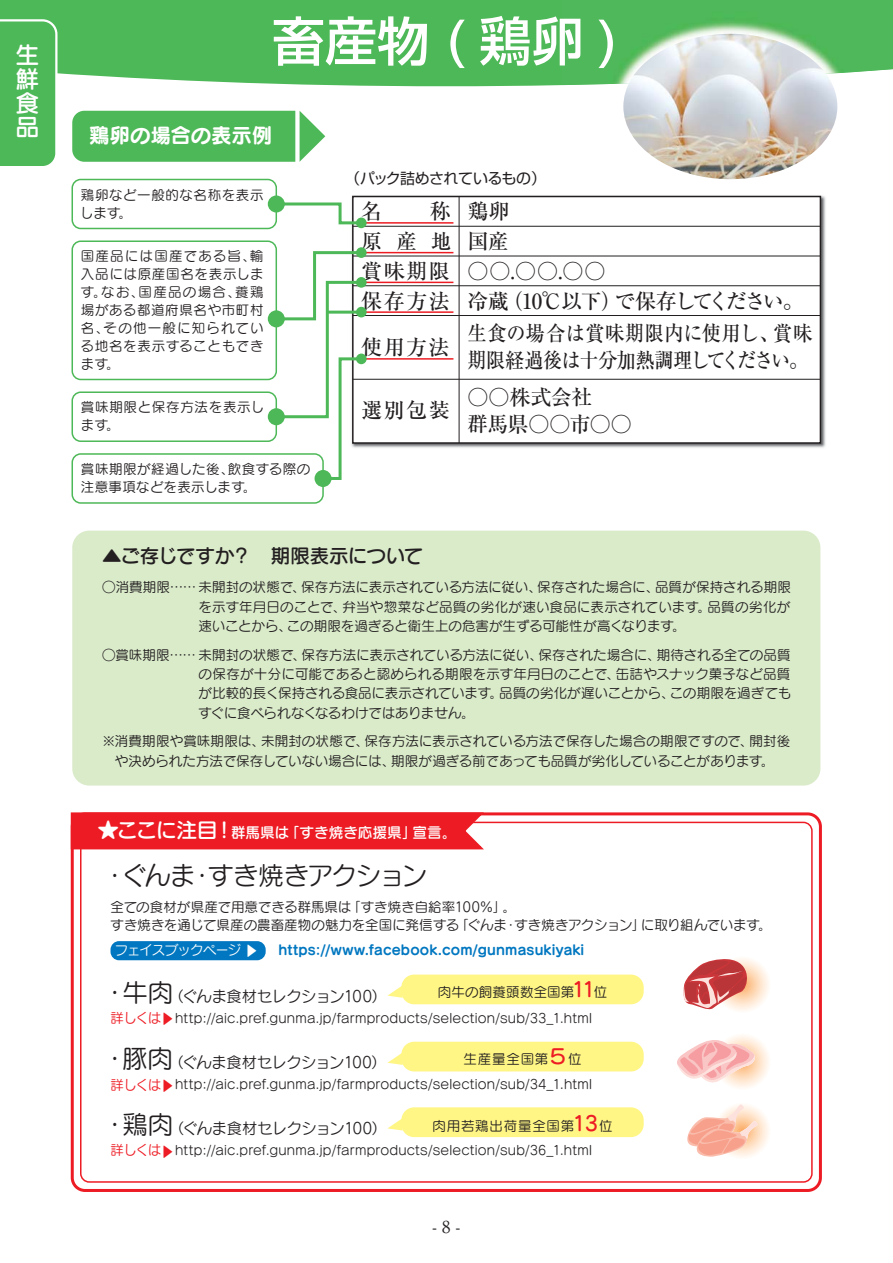
<style>
.page{position:relative;width:893px;height:1263px;background:#fff}
.page>*{position:absolute;margin:0;border:0;box-sizing:border-box;transform-origin:0 0}
.t1{font:52.5px "Shin Go Pro Medium 90 msp RKSJ H";color:#fff}
.t2{font:25.5px "Seurat Pro M 90 msp RKSJ H";letter-spacing:-.05em;color:#231f20}
.t3{font:24px/24px "Seurat Pro DB 90 msp RKSJ H";color:#fff;text-align:justify}
.t4{font:21px/30px "Ryumin Pro Medium 90 msp RKSJ H";letter-spacing:-.01em;color:#231f20}
.t5{font:21px/27px "Ryumin Pro Medium 90 msp RKSJ H";letter-spacing:-.01em;color:#231f20;scale:.91 1}
.t6{font:21px/30px "Ryumin Pro Medium 90 msp RKSJ H";letter-spacing:-.1em;color:#231f20}
.t7{font:20.55px "Seurat Pro B 90 msp RKSJ H";letter-spacing:-.01em;color:#fff}
.t8{font:19.5px "Seurat Pro DB 90 msp RKSJ H";letter-spacing:-.025em;color:#231f20}
.t9{font:16.5px "Ryumin Pro Regular 90 msp RKSJ H";color:#231f20}
.t10{font:15.3px "Seurat Pro M 90 msp RKSJ H";letter-spacing:-.035em;color:#231f20}
.t11{font:15px "Shin Go Pro Regular 90 msp RKSJ H";letter-spacing:-.045em;color:#231f20}
.t12{font:14.7px "Seurat Pro DB 90 msp RKSJ H";letter-spacing:-.005em;color:#fff}
.t13{font:13.5px/18px "Seurat Pro M 90 msp RKSJ H";letter-spacing:.005em;color:#231f20}
.t14{font:13.5px "Seurat Pro B 90 msp RKSJ H";letter-spacing:.015em;color:#0077c0}
.t15{font:13.5px/18px "Seurat Pro M 90 msp RKSJ H";letter-spacing:.025em;color:#231f20}
.t16{font:13.5px/18px "Seurat Pro M 90 msp RKSJ H";letter-spacing:.055em;color:#231f20}
.t17{font:13.5px/18px "Seurat Pro M 90 msp RKSJ H";letter-spacing:.045em;color:#231f20}
.t18{font:13.5px "Seurat Pro M 90 msp RKSJ H";letter-spacing:-.075em;color:#ed1c24}
.t19{font:13.5px "Seurat Pro M 90 msp RKSJ H";letter-spacing:-.075em;color:#fff}
.t20{font:12.75px "Seurat Pro M 90 msp RKSJ H";letter-spacing:.015em;color:#231f20}
.s1{font-size:21px}
.s2{font-size:25.5px}
.s3{font-family:"Seurat Pro DB 90 msp RKSJ H";font-size:20.25px;color:#ed1c24}
</style>
<div class="page">
<div style="left:71px;top:812px;width:751px;height:380px;border:3px solid #ed1c24;border-radius:13px"></div>
<svg style="left:70px;top:812px;width:418px;height:40px;background:#ee333a"></svg>
<div style="left:80px;top:822px;width:733px;height:361px;border:2px solid #ed1c24;border-radius:9px"></div>
<div style="left:0;top:0;width:562px;height:87px;background:#4db857"></div>
<div style="left:72px;top:531px;width:748px;height:255px;background:#daebca;border-radius:17px"></div>
<svg style="left:710px;top:952px;width:64px;height:64px"></svg>
<svg style="left:677px;top:1035px;width:92px;height:53px"></svg>
<svg style="left:683px;top:957px;width:70px;height:55px"></svg>
<svg style="left:687px;top:1104px;width:82px;height:53px"></svg>
<img style="left:562px;top:0;width:331px;height:85px">
<img style="left:623px;top:34px;width:214px;height:145px;border-radius:50%">
<img style="left:351px;top:195px;width:475px;height:253px">
<img style="left:562px;top:195px;width:264px;height:45px">
<div style="left:353px;top:197px;width:467px;height:246px;background:#fff"></div>
<div style="left:352px;top:196px;width:469px;height:248px;border:2px solid #231f20"></div>
<hr style="left:353px;top:226px;width:467px;height:1px;background:#231f20">
<hr style="left:353px;top:256px;width:467px;height:1px;background:#231f20">
<hr style="left:353px;top:285px;width:467px;height:1px;background:#231f20">
<hr style="left:353px;top:315px;width:467px;height:1px;background:#231f20">
<hr style="left:353px;top:379px;width:467px;height:1px;background:#231f20">
<hr style="left:459px;top:197px;width:1px;height:246px;background:#231f20">
<div style="left:401px;top:975px;width:243px;height:29px;background:#fff685;border-radius:13px"></div>
<svg style="left:387px;top:985px;width:16px;height:13px"></svg>
<div style="left:401px;top:1042px;width:243px;height:29px;background:#fff685;border-radius:13px"></div>
<svg style="left:387px;top:1053px;width:16px;height:12px"></svg>
<div style="left:111px;top:941px;width:155px;height:19px;background:#0077c0;border-radius:9px"></div>
<div style="left:401px;top:1107px;width:243px;height:30px;background:#fff685;border-radius:13px"></div>
<svg style="left:387px;top:1118px;width:16px;height:13px"></svg>
<svg style="left:72px;top:111px;width:253px;height:51px;background:#5abd63"></svg>
<div style="left:71px;top:179px;width:206px;height:50px;border:2px solid #4db857;border-radius:9px"></div>
<div style="left:71px;top:391px;width:206px;height:51px;border:2px solid #4db857;border-radius:9px"></div>
<div style="left:71px;top:453px;width:253px;height:51px;border:2px solid #4db857;border-radius:9px"></div>
<div style="left:71px;top:240px;width:206px;height:140px;border:2px solid #4db857;border-radius:9px"></div>
<hr style="left:361px;top:222px;width:92px;height:2px;background:#ed1c24">
<hr style="left:361px;top:252px;width:92px;height:1px;background:#ed1c24">
<hr style="left:361px;top:282px;width:92px;height:1px;background:#ed1c24">
<hr style="left:361px;top:311px;width:92px;height:2px;background:#ed1c24">
<hr style="left:361px;top:358px;width:92px;height:2px;background:#ed1c24">
<svg style="left:273px;top:201px;width:90px;height:25px"></svg>
<svg style="left:273px;top:250px;width:91px;height:231px"></svg>
<div style="left:268px;top:196px;width:17px;height:17px;background:#4db857;border-radius:50%"></div>
<div style="left:356px;top:218px;width:11px;height:10px;background:#4db857;border-radius:50%"></div>
<div style="left:268px;top:408px;width:17px;height:17px;background:#4db857;border-radius:50%"></div>
<div style="left:268px;top:310px;width:17px;height:17px;background:#4db857;border-radius:50%"></div>
<div style="left:314px;top:470px;width:17px;height:17px;background:#4db857;border-radius:50%"></div>
<div style="left:356px;top:247px;width:11px;height:11px;background:#4db857;border-radius:50%"></div>
<div style="left:356px;top:277px;width:11px;height:11px;background:#4db857;border-radius:50%"></div>
<div style="left:356px;top:307px;width:11px;height:10px;background:#4db857;border-radius:50%"></div>
<div style="left:356px;top:354px;width:11px;height:10px;background:#4db857;border-radius:50%"></div>
<svg style="left:0;top:17px;width:60px;height:149px;background:#59bd62"></svg>
<h3 class="t3" style="left:16px;top:46px;width:25px">生鮮食品</h3>
<h1 class="t1" style="left:272px;top:22px;width:350px">畜産物 ( 鶏卵 )</h1>
<h3 class="t7" style="left:89px;top:128px;width:185px">鶏卵の場合の表示例</h3>
<p class="t17" style="left:80px;top:187px;width:185px">鶏卵など一般的な名称を表示します。</p>
<p class="t13" style="left:81px;top:249px;width:185px;text-align:justify">国産品には国産である旨、輸入品には原産国名を表示します。なお、国産品の場合、養鶏場がある都道府県名や市町村名、その他一般に知られている地名を表示することもできます。</p>
<p class="t16" style="left:81px;top:400px;width:185px">賞味期限と保存方法を表示します。</p>
<p class="t15" style="left:81px;top:462px;width:231px">賞味期限が経過した後、飲食する際の注意事項などを表示します。</p>
<p class="t11" style="left:345px;top:172px;width:202px">（パック詰めされているもの）</p>
<h3 class="t4" style="left:361px;top:199px;width:92px;text-align:justify">名　　称原 産 地賞味期限保存方法</h3>
<h3 class="t4" style="left:361px;top:335px;width:90px">使用方法</h3>
<h3 class="t4" style="left:468px;top:387px;width:166px;line-height:27px">○○株式会社<br>群馬県○○市○○</h3>
<h3 class="t4" style="left:468px;top:199px;width:44px">鶏卵国産</h3>
<h3 class="t6" style="left:468px;top:259px;width:338px">○○.○○.○○<br>冷蔵（10℃以下）で保存してください。</h3>
<h3 class="t5" style="left:468px;top:323px;width:380px">生食の場合は賞味期限内に使用し、賞味期限経過後は十分加熱調理してください。</h3>
<h3 class="t4" style="left:361px;top:398px;width:90px">選別包装</h3>
<h3 class="t8" style="left:102px;top:548px;width:323px">▲ご存じですか？　期限表示について</h3>
<p class="t13" style="left:102px;top:580px;width:690px">○消費期限…… 未開封の状態で、保存方法に表示されている方法に従い、保存された場合に、品質が保持される期限</p>
<p class="t13" style="left:198px;top:599px;width:593px;line-height:19.5px">を示す年月日のことで、弁当や惣菜など品質の劣化が速い食品に表示されています。品質の劣化が速いことから、この期限を過ぎると衛生上の危害が生ずる可能性が高くなります。</p>
<p class="t13" style="left:198px;top:666px;width:594px;line-height:19.5px;text-align:justify">の保存が十分に可能であると認められる期限を示す年月日のことで、缶詰やスナック菓子など品質が比較的長く保持される食品に表示されています。品質の劣化が遅いことから、この期限を過ぎてもすぐに食べられなくなるわけではありません。</p>
<p class="t13" style="left:102px;top:647px;width:690px">○賞味期限…… 未開封の状態で、保存方法に表示されている方法に従い、保存された場合に、期待される全ての品質</p>
<p class="t13" style="left:102px;top:733px;width:690px;line-height:19.5px;text-align:center">※消費期限や賞味期限は、未開封の状態で、保存方法に表示されている方法で保存した場合の期限ですので、開封後や決められた方法で保存していない場合には、期限が過ぎる前であっても品質が劣化していることがあります。</p>
<p class="t12" style="left:98px;top:827px;width:360px"><span class="s1">★ここに注目！</span>群馬県は「すき焼き応援県」宣言。</p>
<h2 class="t2" style="left:102px;top:866px;width:327px">・ぐんま・すき焼きアクション</h2>
<p class="t13" style="left:111px;top:900px;width:662px">全ての食材が県産で用意できる群馬県は「すき焼き自給率100％」。<br>すき焼きを通じて県産の農畜産物の魅力を全国に発信する「ぐんま・すき焼きアクション」に取り組んでいます。</p>
<p class="t19" style="left:115px;top:945px;width:128px">フェイスブックページ</p>
<p class="t19" style="left:257px;top:944px;width:15px;rotate:90deg">▲</p>
<p class="t14" style="left:278px;top:945px;width:307px">https://www.facebook.com/gunmasukiyaki</p>
<p class="t10" style="left:102px;top:990px;width:286px"><span class="s2">・牛肉</span>（ぐんま食材セレクション100）</p>
<p class="t13" style="left:438px;top:985px;width:171px">肉牛の飼養頭数全国第<span class="s3">11</span>位</p>
<p class="t18" style="left:111px;top:1013px;width:52px">詳しくは</p>
<p class="t18" style="left:173px;top:1012px;width:15px;rotate:90deg">▲</p>
<p class="t20" style="left:175px;top:1013px;width:418px">http://aic.pref.gunma.jp/farmproducts/selection/sub/33_1.html</p>
<p class="t10" style="left:102px;top:1057px;width:286px"><span class="s2">・豚肉</span>（ぐんま食材セレクション100）</p>
<p class="t13" style="left:463px;top:1052px;width:120px">生産量全国第<span class="s3">５</span>位</p>
<p class="t18" style="left:111px;top:1080px;width:52px">詳しくは</p>
<p class="t18" style="left:173px;top:1079px;width:15px;rotate:90deg">▲</p>
<p class="t20" style="left:175px;top:1080px;width:418px">http://aic.pref.gunma.jp/farmproducts/selection/sub/34_1.html</p>
<p class="t10" style="left:102px;top:1122px;width:286px"><span class="s2">・鶏肉</span>（ぐんま食材セレクション100）</p>
<p class="t18" style="left:111px;top:1145px;width:52px">詳しくは</p>
<p class="t18" style="left:173px;top:1145px;width:15px;rotate:90deg">▲</p>
<p class="t20" style="left:175px;top:1146px;width:418px">http://aic.pref.gunma.jp/farmproducts/selection/sub/36_1.html</p>
<p class="t16" style="left:432px;top:1119px;width:181px">肉用若鶏出荷量全国第<span class="s3">13</span>位</p>
<p class="t9" style="left:432px;top:1220px;width:29px">- 8 -</p>
</div>
